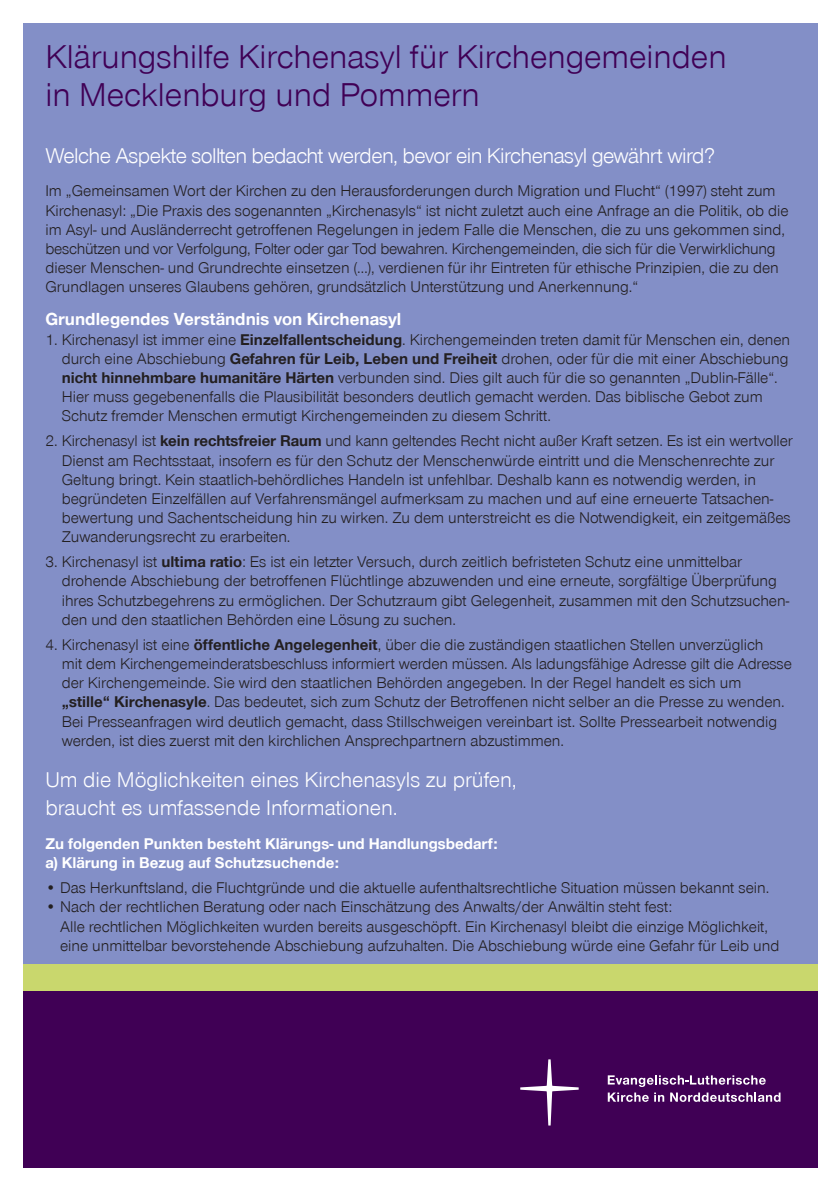
<style>
.page{position:relative;width:840px;height:1191px;background:#fff}
.page>*{position:absolute;margin:0;border:0;box-sizing:border-box;transform-origin:0 0}
.t1{font:34px/37.6px "Nordelbica";color:#400055}
.t2{font:22px/28.8px "Nordelbica";letter-spacing:-.005em;color:#fff}
.t3{font:22px "Nordelbica";letter-spacing:-.025em;color:#fff}
.t4{font:700 18px "Nordelbica";color:#fff}
.t5{font:16px/19.2px "Nordelbica";color:#231f20}
.t6{font:700 16px/19.2px "Nordelbica";color:#fff}
.s1{font-weight:700}
</style>
<div class="page">
<div style="left:23px;top:23px;width:793px;height:981px;background:#838fc7"></div>
<div style="left:23px;top:975px;width:793px;height:193px;background:#400055"></div>
<div style="left:23px;top:964px;width:793px;height:27px;background:#c9d76d"></div>
<svg style="left:520px;top:1059px;width:58px;height:66px"></svg>
<svg style="left:607px;top:1075px;width:173px;height:26px"></svg>
<h1 class="t1" style="left:45px;top:39px;width:682px">Klärungshilfe Kirchenasyl für Kirchengemeinden in Mecklenburg und Pommern</h1>
<h2 class="t3" style="left:45px;top:143px;width:670px">Welche Aspekte sollten bedacht werden, bevor ein Kirchenasyl gewährt wird?</h2>
<p class="t5" style="left:45px;top:182px;width:744px">Im „Gemeinsamen Wort der Kirchen zu den Herausforderungen durch Migration und Flucht“ (1997) steht zum Kirchenasyl: „Die Praxis des sogenannten „Kirchenasyls“ ist nicht zuletzt auch eine Anfrage an die Politik, ob die im Asyl- und Ausländerrecht getroffenen Regelungen in jedem Falle die Menschen, die zu uns gekommen sind, beschützen und vor Verfolgung, Folter oder gar Tod bewahren. Kirchengemeinden, die sich für die Verwirklichung dieser Menschen- und Grundrechte einsetzen (…), verdienen für ihr Eintreten für ethische Prinzipien, die zu den Grundlagen unseres Glaubens gehören, grundsätzlich Unterstützung und Anerkennung.“</p>
<p class="t4" style="left:45px;top:309px;width:357px">Grundlegendes Verständnis von Kirchenasyl</p>
<p class="t5" style="left:62px;top:330px;width:729px;text-indent:-16px">1. Kirchenasyl ist immer eine <span class="s1">Einzelfallentscheidung</span>. Kirchengemeinden treten damit für Menschen ein, denen durch eine Abschiebung <span class="s1">Gefahren für Leib, Leben und Freiheit</span> drohen, oder für die mit einer Abschiebung <span class="s1">nicht hinnehmbare humanitäre Härten</span> verbunden sind. Dies gilt auch für die so genannten „Dublin-Fälle“.<br>Hier muss gegebenenfalls die Plausibilität besonders deutlich gemacht werden. Das biblische Gebot zum Schutz fremder Menschen ermutigt Kirchengemeinden zu diesem Schritt.</p>
<p class="t5" style="left:62px;top:431px;width:732px;text-indent:-16px">2. Kirchenasyl ist <span class="s1">kein rechtsfreier Raum</span> und kann geltendes Recht nicht außer Kraft setzen. Es ist ein wertvoller Dienst am Rechtsstaat, insofern es für den Schutz der Menschenwürde eintritt und die Menschenrechte zur Geltung bringt. Kein staatlich-behördliches Handeln ist unfehlbar. Deshalb kann es notwendig werden, in begründeten Einzelfällen auf Verfahrensmängel aufmerksam zu machen und auf eine erneuerte Tatsachen&shy;bewertung und Sachentscheidung hin zu wirken. Zu dem unterstreicht es die Notwendigkeit, ein zeitgemäßes Zuwanderungsrecht zu erarbeiten.</p>
<p class="t5" style="left:62px;top:552px;width:728px;text-indent:-16px">3. Kirchenasyl ist <span class="s1">ultima ratio</span>: Es ist ein letzter Versuch, durch zeitlich befristeten Schutz eine unmittelbar drohende Abschiebung der betroffenen Flüchtlinge abzuwenden und eine erneute, sorgfältige Überprüfung ihres Schutzbegehrens zu ermöglichen. Der Schutzraum gibt Gelegenheit, zusammen mit den Schutzsuchen&shy;den und den staatlichen Behörden eine Lösung zu suchen.</p>
<p class="t5" style="left:62px;top:635px;width:731px;text-indent:-16px">4. Kirchenasyl ist eine <span class="s1">öffentliche Angelegenheit</span>, über die die zuständigen staatlichen Stellen unverzüglich<br>mit dem Kirchengemeinderatsbeschluss informiert werden müssen. Als ladungsfähige Adresse gilt die Adresse der Kirchengemeinde. Sie wird den staatlichen Behörden angegeben. In der Regel handelt es sich um <span class="s1">„stille“ Kirchenasyle</span>. Das bedeutet, sich zum Schutz der Betroffenen nicht selber an die Presse zu wenden.<br>Bei Presseanfragen wird deutlich gemacht, dass Stillschweigen vereinbart ist. Sollte Pressearbeit notwendig werden, ist dies zuerst mit den kirchlichen Ansprechpartnern abzustimmen.</p>
<h2 class="t2" style="left:45px;top:765px;width:472px">Um die Möglichkeiten eines Kirchenasyls zu prüfen, braucht es umfassende Informationen.</h2>
<p class="t6" style="left:45px;top:834px;width:453px">Zu folgenden Punkten besteht Klärungs- und Handlungsbedarf: a) Klärung in Bezug auf Schutzsuchende:</p>
<p class="t5" style="left:45px;top:878px;width:725px">• Das Herkunftsland, die Fluchtgründe und die aktuelle aufenthaltsrechtliche Situation müssen bekannt sein.</p>
<p class="t5" style="left:60px;top:897px;width:720px;text-indent:-15px">• Nach der rechtlichen Beratung oder nach Einschätzung des Anwalts/der Anwältin steht fest:<br>Alle rechtlichen Möglichkeiten wurden bereits ausgeschöpft. Ein Kirchenasyl bleibt die einzige Möglichkeit, eine unmittelbar bevorstehende Abschiebung aufzuhalten. Die Abschiebung würde eine Gefahr für Leib und</p>
</div>
